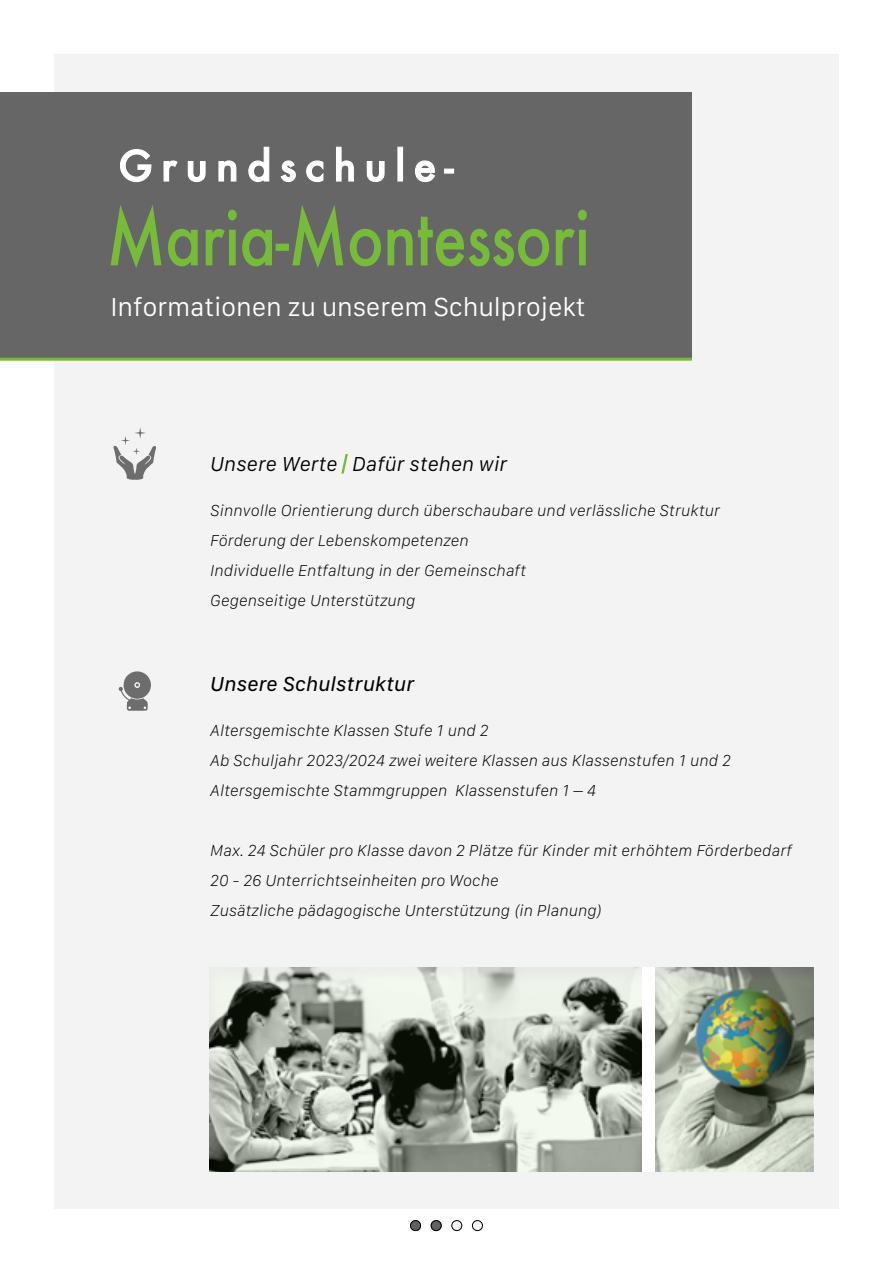
<style>
.page{position:relative;width:893px;height:1263px;background:#fff}
.page>*{position:absolute;margin:0;border:0;box-sizing:border-box;transform-origin:0 0}
.t1{font:300 27px "SF Compact Text";letter-spacing:-.01em;color:#fff}
.t2{font:italic 300 21px "SF Compact Text";color:#000}
.t3{font:italic 21px "SF Compact Text";color:#000}
.t4{font:italic 100 16.5px/30px "SF Compact Text";color:#000}
</style>
<div class="page">
<div style="left:54px;top:54px;width:785px;height:1155px;background:#f3f3f3"></div>
<svg style="left:118px;top:671px;width:33px;height:40px"></svg>
<svg style="left:113px;top:427px;width:43px;height:53px"></svg>
<div style="left:0;top:92px;width:692px;height:268px;background:#666"></div>
<svg style="left:341px;top:454px;width:7px;height:20px"></svg>
<hr style="left:0;top:358px;width:692px;height:3px;background:#77bb3b">
<svg style="left:452px;top:1220px;width:10px;height:10px"></svg>
<div style="left:452px;top:1220px;width:10px;height:11px;border:1px solid #000;border-radius:50%"></div>
<svg style="left:472px;top:1220px;width:10px;height:10px"></svg>
<div style="left:472px;top:1220px;width:11px;height:11px;border:1px solid #000;border-radius:50%"></div>
<svg style="left:411px;top:1220px;width:10px;height:10px"></svg>
<div style="left:410px;top:1220px;width:11px;height:11px;border:1px solid #000;border-radius:50%"></div>
<div style="left:431px;top:1220px;width:10px;height:10px;background:#616161;border-radius:50%"></div>
<div style="left:431px;top:1220px;width:10px;height:11px;border:1px solid #000;border-radius:50%"></div>
<div style="left:196px;top:966px;width:459px;height:206px;background:#000;opacity:.75"></div>
<div style="left:642px;top:966px;width:184px;height:206px;background:#000;opacity:.75"></div>
<div style="left:642px;top:967px;width:13px;height:204px;background:#fff"></div>
<svg style="left:111px;top:205px;width:476px;height:63px"></svg>
<svg style="left:120px;top:146px;width:335px;height:37px"></svg>
<h1 class="t1" style="left:111px;top:291px;width:477px">Informationen zu unserem Schulprojekt</h1>
<p class="t2" style="left:210px;top:450px;width:299px">Unsere Werte Dafür stehen wir</p>
<p class="t4" style="left:210px;top:495px;width:512px">Sinnvolle Orientierung durch überschaubare und verlässliche Struktur Förderung der Lebenskompetenzen<br>Individuelle Entfaltung in der Gemeinschaft<br>Gegenseitige Unterstützung</p>
<p class="t3" style="left:210px;top:670px;width:206px">Unsere Schulstruktur</p>
<p class="t4" style="left:210px;top:715px;width:522px">Altersgemischte Klassen Stufe 1 und 2<br>Ab Schuljahr 2023/2024 zwei weitere Klassen aus Klassenstufen 1 und 2<br>Altersgemischte Stammgruppen Klassenstufen 1 – 4</p>
<p class="t4" style="left:210px;top:835px;width:583px">Max. 24 Schüler pro Klasse davon 2 Plätze für Kinder mit erhöhtem Förderbedarf<br>20 - 26 Unterrichtseinheiten pro Woche<br>Zusätzliche pädagogische Unterstützung (in Planung)</p>
</div>
